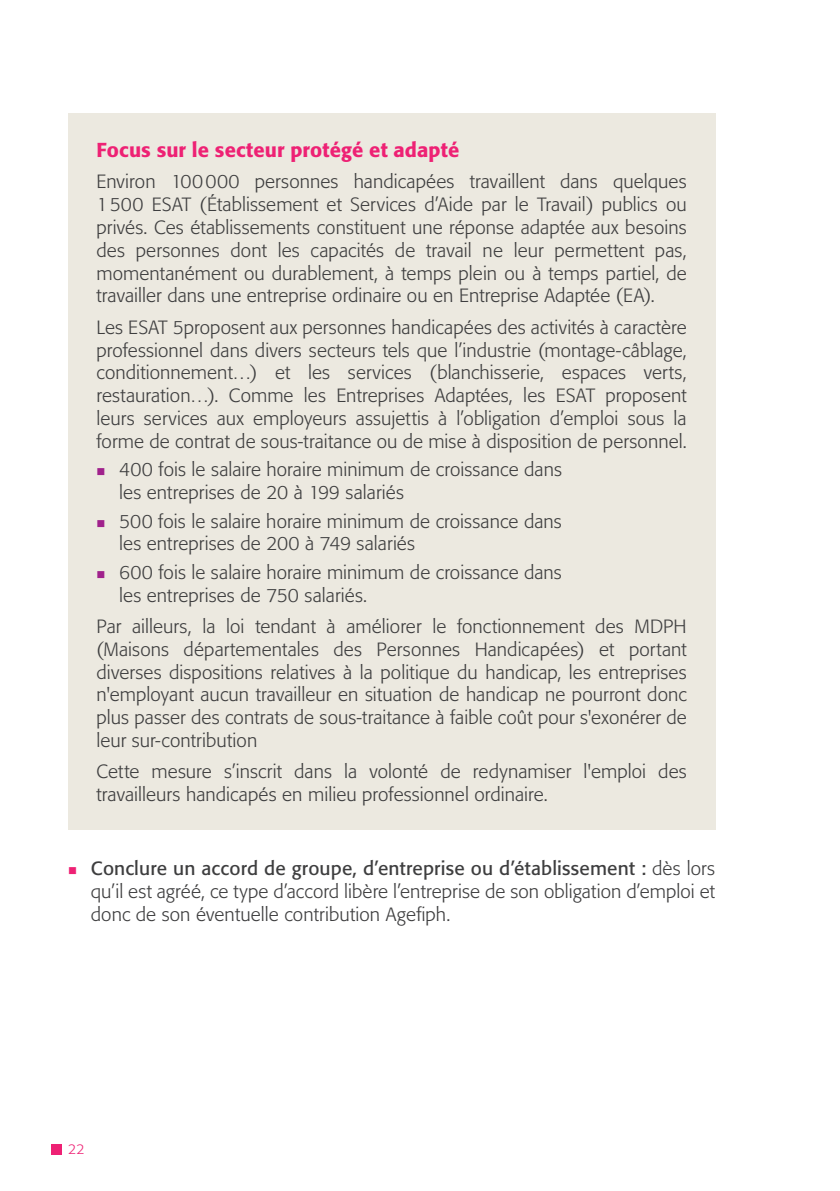
<style>
.page{position:relative;width:840px;height:1191px;background:#fff}
.page>*{position:absolute;margin:0;border:0;box-sizing:border-box;transform-origin:0 0}
.t1{font:500 20px "Formata Std";letter-spacing:.005em;color:#ee2174}
.t2{font:300 19px/22.8px "Formata Std";letter-spacing:.005em;color:#3e3e3f;text-align:justify}
.t3{font:300 14px "Formata Std";color:#ee2174}
.s1{font-weight:400}
</style>
<div class="page">
<div style="left:51px;top:1144px;width:10px;height:10px;background:#ee2174"></div>
<div style="left:68px;top:113px;width:646px;height:716px;background:#ece9e0"></div>
<p class="t1" style="left:96px;top:138px;width:364px">Focus sur le secteur protégé et adapté</p>
<p class="t2" style="left:96px;top:170px;width:591px">Environ 100000 personnes handicapées travaillent dans quelques 1500 ESAT (Établissement et Services d’Aide par le Travail) publics ou privés. Ces établissements constituent une réponse adaptée aux besoins des personnes dont les capacités de travail ne leur permettent pas, momentanément ou durablement, à temps plein ou à temps partiel, de travailler dans une entreprise ordinaire ou en Entreprise Adaptée (EA).</p>
<p class="t2" style="left:96px;top:316px;width:591px">Les ESAT 5proposent aux personnes handicapées des activités à caractère professionnel dans divers secteurs tels que l’industrie (montage-câblage, conditionnement…) et les services (blanchisserie, espaces verts, restauration…). Comme les Entreprises Adaptées, les ESAT proposent leurs services aux employeurs assujettis à l’obligation d’emploi sous la forme de contrat de sous-traitance ou de mise à disposition de personnel.</p>
<p class="t2" style="left:119px;top:458px;width:444px">400 fois le salaire horaire minimum de croissance dans les entreprises de 20 à 199 salariés</p>
<p class="t2" style="left:119px;top:509px;width:444px">500 fois le salaire horaire minimum de croissance dans les entreprises de 200 à 749 salariés</p>
<p class="t2" style="left:119px;top:561px;width:444px">600 fois le salaire horaire minimum de croissance dans les entreprises de 750 salariés.</p>
<p class="t2" style="left:96px;top:615px;width:591px">Par ailleurs, la loi tendant à améliorer le fonctionnement des MDPH (Maisons départementales des Personnes Handicapées) et portant diverses dispositions relatives à la politique du handicap, les entreprises n'employant aucun travailleur en situation de handicap ne pourront donc plus passer des contrats de sous-traitance à faible coût pour s'exonérer de leur sur-contribution</p>
<p class="t2" style="left:96px;top:760px;width:591px">Cette mesure s’inscrit dans la volonté de redynamiser l'emploi des travailleurs handicapés en milieu professionnel ordinaire.</p>
<p class="t2" style="left:91px;top:857px;width:625px"><span class="s1">Conclure un accord de groupe, d’entreprise ou d’établissement :</span> dès lors qu’il est agréé, ce type d’accord libère l’entreprise de son obligation d’emploi et donc de son éventuelle contribution Agefiph.</p>
<p class="t3" style="left:68px;top:1141px;width:18px">22</p>
</div>
